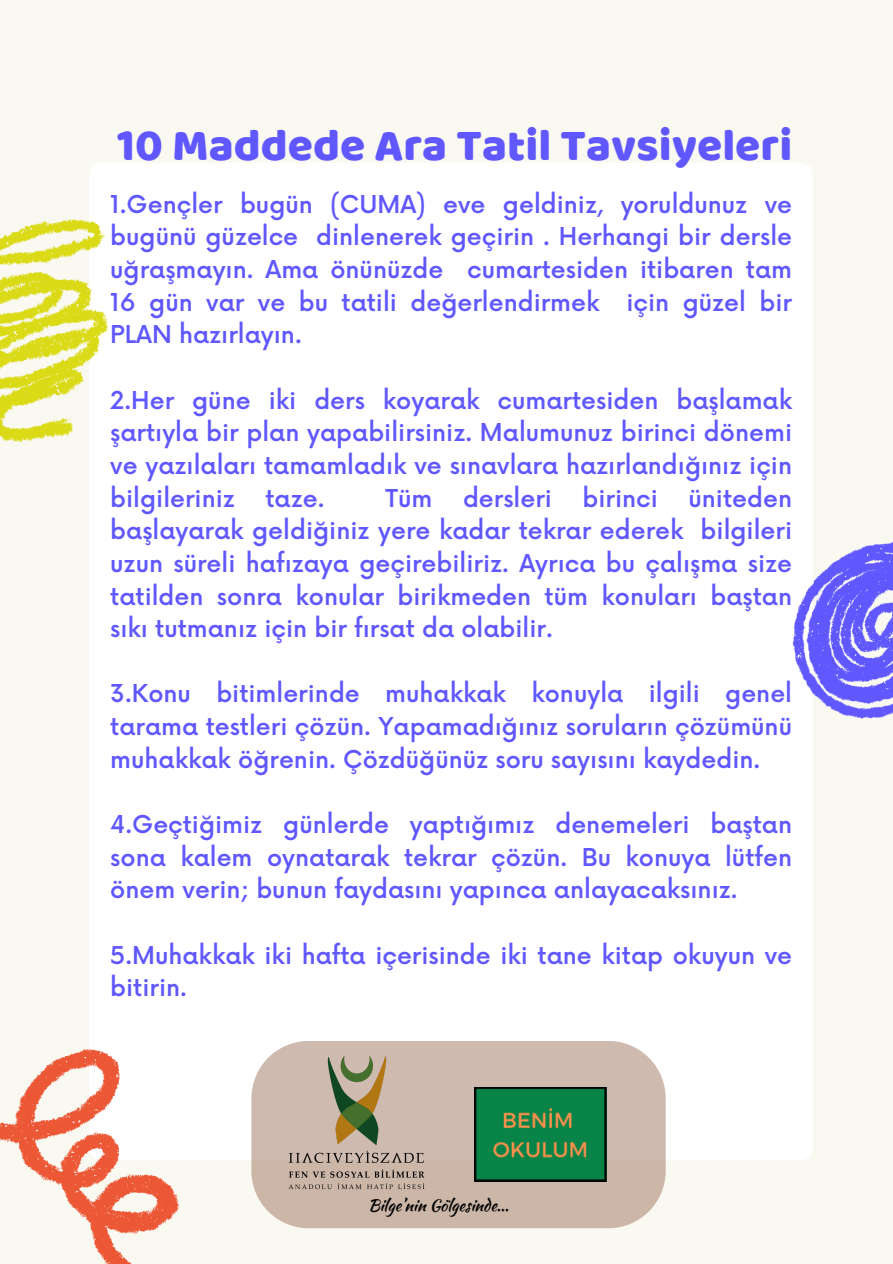
<style>
.page{position:relative;width:893px;height:1264px;background:#fff}
.page>*{position:absolute;margin:0;border:0;box-sizing:border-box;transform-origin:0 0}
.t1{font:45.9px "Baloo";color:#6058fe}
.t2{font:500 24px/32.7px "Now";color:#6058fe;text-align:justify}
.t3{font:16.2px "Kaushan Script";color:#000}
</style>
<div class="page">
<div style="left:0;top:0;width:892px;height:1263px;background:#f9f8f1"></div>
<div style="left:90px;top:163px;width:722px;height:996px;background:#fff"></div>
<svg style="left:792px;top:541px;width:100px;height:178px"></svg>
<svg style="left:0;top:1007px;width:244px;height:256px"></svg>
<svg style="left:0;top:209px;width:142px;height:246px"></svg>
<svg style="left:487px;top:1040px;width:178px;height:188px;background:#cebbb0"></svg>
<img style="left:487px;top:1087px;width:120px;height:94px">
<img style="left:228px;top:1021px;width:259px;height:227px">
<h1 class="t1" style="left:117px;top:117px;width:676px">10 Maddede Ara Tatil Tavsiyeleri</h1>
<h2 class="t2" style="left:110px;top:189px;width:683px">1.Gençler bugün (CUMA) eve geldiniz, yoruldunuz ve bugünü güzelce dinlenerek geçirin . Herhangi bir dersle uğraşmayın. Ama önünüzde cumartesiden itibaren tam 16 gün var ve bu tatili değerlendirmek için güzel bir PLAN hazırlayın.</h2>
<h2 class="t2" style="left:110px;top:385px;width:683px;text-align:left">2.Her güne iki ders koyarak cumartesiden başlamak şartıyla bir plan yapabilirsiniz. Malumunuz birinci dönemi ve yazılaları tamamladık ve sınavlara hazırlandığınız için bilgileriniz</h2>
<h2 class="t2" style="left:110px;top:483px;width:683px;text-align:left;text-indent:578px">üniteden başlayarak geldiğiniz yere kadar tekrar ederek bilgileri uzun süreli hafızaya geçirebiliriz. Ayrıca bu çalışma size tatilden sonra konular birikmeden tüm konuları baştan sıkı tutmanız için bir fırsat da olabilir.</h2>
<h2 class="t2" style="left:110px;top:679px;width:683px">3.Konu bitimlerinde muhakkak konuyla ilgili genel tarama testleri çözün. Yapamadığınız soruların çözümünü muhakkak öğrenin. Çözdüğünüz soru sayısını kaydedin.</h2>
<h2 class="t2" style="left:110px;top:809px;width:683px">4.Geçtiğimiz günlerde yaptığımız denemeleri baştan sona kalem oynatarak tekrar çözün. Bu konuya lütfen önem verin; bunun faydasını yapınca anlayacaksınız.</h2>
<h2 class="t2" style="left:110px;top:940px;width:683px">5.Muhakkak iki hafta içerisinde iki tane kitap okuyun ve bitirin.</h2>
<h2 class="t2" style="left:265px;top:483px;width:60px">taze.</h2>
<h2 class="t2" style="left:385px;top:483px;width:48px">Tüm</h2>
<h2 class="t2" style="left:463px;top:483px;width:87px">dersleri</h2>
<h2 class="t2" style="left:582px;top:483px;width:73px">birinci</h2>
<p class="t3" style="left:368px;top:1193px;width:142px">Bilge’nin Gölgesinde...</p>
</div>
